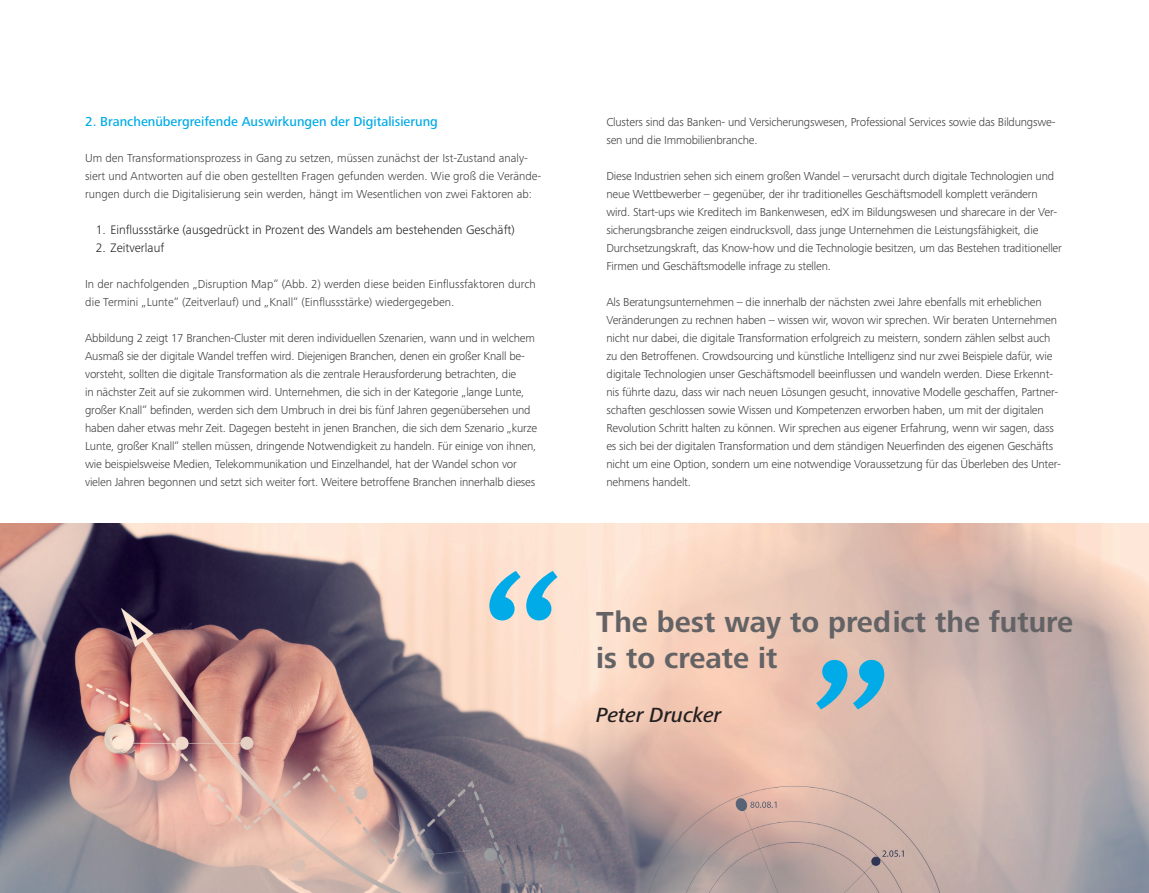
<style>
.page{position:relative;width:1149px;height:893px;background:#fff}
.page>*{position:absolute;margin:0;border:0;box-sizing:border-box;transform-origin:0 0}
.t1{font:700 30px/36px "Frutiger Next Pro";color:#636366}
.t2{font:italic 500 21.3px "Frutiger Next Pro";color:#231f20}
.t3{font:500 13.5px "Frutiger Next Pro";color:#00abe7}
.t4{font:300 12.75px "Frutiger Next Pro";color:#231f20}
.t5{font:300 12px/18px "Frutiger Next Pro";letter-spacing:-.015em;color:#3e3e3f}
</style>
<div class="page">
<img style="left:0;top:523px;width:1148px;height:370px">
<svg style="left:489px;top:571px;width:68px;height:49px;background:#82c6da"></svg>
<svg style="left:815px;top:660px;width:69px;height:49px;background:#76b4c9"></svg>
<p class="t3" style="left:85px;top:114px;width:354px">2. Branchenübergreifende Auswirkungen der Digitalisierung</p>
<p class="t5" style="left:85px;top:149px;width:457px">Um den Transformationsprozess in Gang zu setzen, müssen zunächst der Ist-Zustand analy&shy;siert und Antworten auf die oben gestellten Fragen gefunden werden. Wie groß die Verände&shy;rungen durch die Digitalisierung sein werden, hängt im Wesentlichen von zwei Faktoren ab:</p>
<p class="t4" style="left:96px;top:222px;width:420px">1. Einflussstärke (ausgedrückt in Prozent des Wandels am bestehenden Geschäft)</p>
<p class="t4" style="left:96px;top:240px;width:70px">2. Zeitverlauf</p>
<p class="t5" style="left:85px;top:275px;width:452px">In der nachfolgenden „Disruption Map“ (Abb. 2) werden diese beiden Einflussfaktoren durch die Termini „Lunte“ (Zeitverlauf) und „Knall“ (Einflussstärke) wiedergegeben.</p>
<p class="t5" style="left:85px;top:329px;width:453px">Abbildung 2 zeigt 17 Branchen-Cluster mit deren individuellen Szenarien, wann und in welchem Ausmaß sie der digitale Wandel treffen wird. Diejenigen Branchen, denen ein großer Knall be&shy;vorsteht, sollten die digitale Transformation als die zentrale Herausforderung betrachten, die<br>in nächster Zeit auf sie zukommen wird. Unternehmen, die sich in der Kategorie „lange Lunte, großer Knall“ befinden, werden sich dem Umbruch in drei bis fünf Jahren gegenübersehen und haben daher etwas mehr Zeit. Dagegen besteht in jenen Branchen, die sich dem Szenario „kurze Lunte, großer Knall“ stellen müssen, dringende Notwendigkeit zu handeln. Für einige von ihnen, wie beispielsweise Medien, Telekommunikation und Einzelhandel, hat der Wandel schon vor vielen Jahren begonnen und setzt sich weiter fort. Weitere betroffene Branchen innerhalb dieses</p>
<p class="t5" style="left:606px;top:113px;width:450px">Clusters sind das Banken- und Versicherungswesen, Professional Services sowie das Bildungswe&shy;sen und die Immobilienbranche.</p>
<p class="t5" style="left:606px;top:167px;width:457px">Diese Industrien sehen sich einem großen Wandel – verursacht durch digitale Technologien und neue Wettbewerber – gegenüber, der ihr traditionelles Geschäftsmodell komplett verändern wird. Start-ups wie Kreditech im Bankenwesen, edX im Bildungswesen und sharecare in der Ver&shy;sicherungsbranche zeigen eindrucksvoll, dass junge Unternehmen die Leistungsfähigkeit, die Durchsetzungskraft, das Know-how und die Technologie besitzen, um das Bestehen traditioneller Firmen und Geschäftsmodelle infrage zu stellen.</p>
<p class="t5" style="left:606px;top:293px;width:456px">Als Beratungsunternehmen – die innerhalb der nächsten zwei Jahre ebenfalls mit erheblichen Veränderungen zu rechnen haben – wissen wir, wovon wir sprechen. Wir beraten Unternehmen nicht nur dabei, die digitale Transformation erfolgreich zu meistern, sondern zählen selbst auch zu den Betroffenen. Crowdsourcing und künstliche Intelligenz sind nur zwei Beispiele dafür, wie digitale Technologien unser Geschäftsmodell beeinflussen und wandeln werden. Diese Erkennt&shy;nis führte dazu, dass wir nach neuen Lösungen gesucht, innovative Modelle geschaffen, Partner&shy;schaften geschlossen sowie Wissen und Kompetenzen erworben haben, um mit der digitalen Revolution Schritt halten zu können. Wir sprechen aus eigener Erfahrung, wenn wir sagen, dass es sich bei der digitalen Transformation und dem ständigen Neuerfinden des eigenen Geschäfts nicht um eine Option, sondern um eine notwendige Voraussetzung für das Überleben des Unter&shy;nehmens handelt.</p>
<h1 class="t1" style="left:596px;top:604px;width:478px">The best way to predict the future is to create it</h1>
<h2 class="t2" style="left:596px;top:703px;width:127px">Peter Drucker</h2>
</div>
